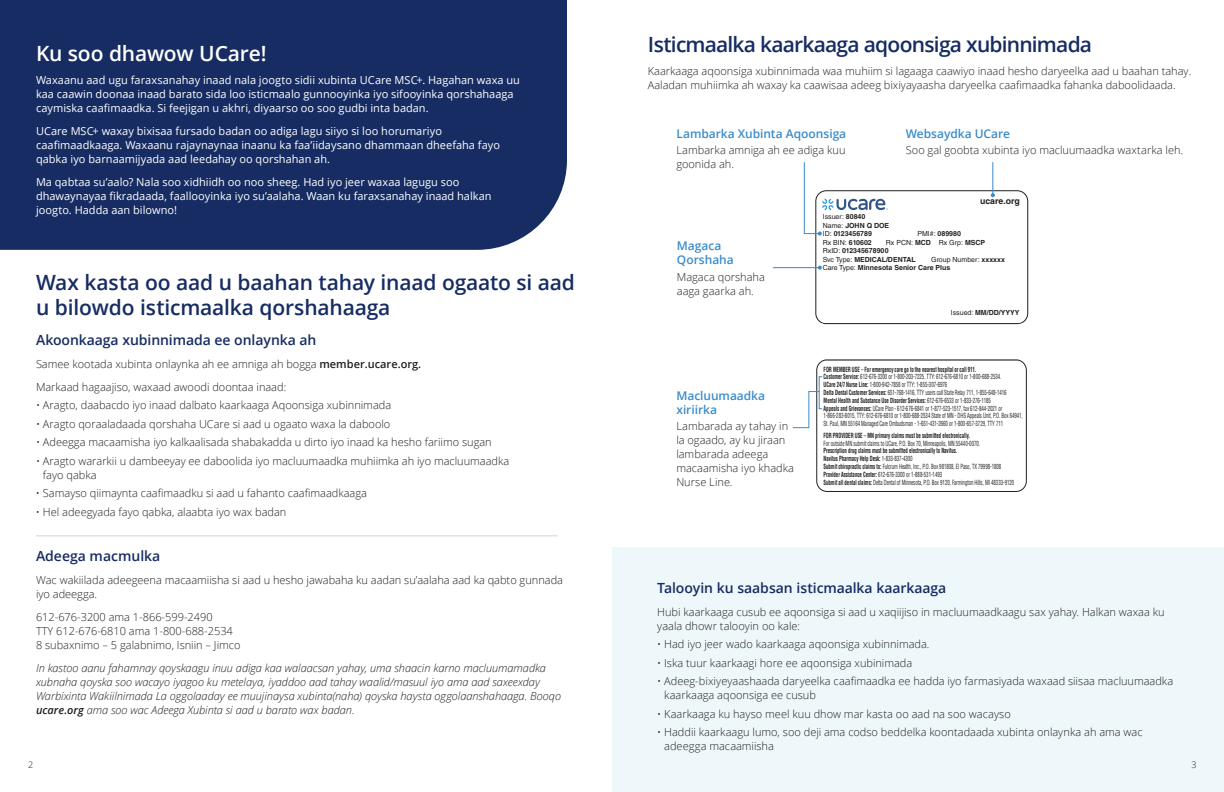
<style>
.page{position:relative;width:1224px;height:792px;background:#fff}
.page>*{position:absolute;margin:0;border:0;box-sizing:border-box;transform-origin:0 0}
.t1{font:600 21px/25px "Open Sans";letter-spacing:-.01em;color:#162c62}
.t2{font:600 21px "Open Sans";letter-spacing:-.04em;color:#162c62}
.t3{font:600 21px "Open Sans";letter-spacing:-.01em;color:#fff}
.t4{font:600 14px "Open Sans";letter-spacing:-.005em;color:#162c62}
.t5{font:600 12px/14px "Open Sans";letter-spacing:-.005em;color:#3b8ccb}
.t6{font:300 11px/14px "Open Sans";color:#231f20}
.t7{font:11px/14px "Open Sans";color:#fff}
.t8{font:italic 300 11px/14px "Open Sans";letter-spacing:-.005em;color:#231f20}
.t9{font:300 9px "Open Sans";color:#231f20}
.t10{font:700 8.8px "Helvetica LT Std";color:#231f20}
.t11{font:700 7px "Helvetica LT Std";color:#231f20}
.t12{font:7px "Helvetica LT Std";color:#231f20}
.t13{font:condensed 6.9px/7.8px "Helvetica LT Std";letter-spacing:-.01em;color:#231f20;scale:.7 1}
.t14{font:700 condensed 6.9px "Helvetica LT Std";letter-spacing:-.01em;color:#231f20;scale:.7 1}
.s1{font-weight:600}
.s2{font-weight:700}
.s3{font-weight:400}
</style>
<div class="page">
<div style="left:0;top:0;width:567px;height:250px;background:#162c62"></div>
<hr style="left:36px;top:535px;width:522px;height:1px;background:#d2d3d1">
<div style="left:612px;top:547px;width:612px;height:245px;background:#eef8fb"></div>
<hr style="left:773px;top:267px;width:47px;height:1px;background:#3b8ccb">
<svg style="left:803px;top:162px;width:226px;height:162px"></svg>
<svg style="left:792px;top:359px;width:235px;height:133px"></svg>
<div style="left:819px;top:376px;width:4px;height:33px;border:1px solid #3b8ccb"></div>
<div style="left:993px;top:429px;width:26px;height:29px;background:#fff"></div>
<p class="t3" style="left:36px;top:39px;width:232px">Ku soo dhawow UCare!</p>
<p class="t7" style="left:36px;top:73px;width:485px">Waxaanu aad ugu faraxsanahay inaad nala joogto sidii xubinta UCare MSC+. Hagahan waxa uu kaa caawin doonaa inaad barato sida loo isticmaalo gunnooyinka iyo sifooyinka qorshahaaga caymiska caafimaadka. Si feejigan u akhri, diyaarso oo soo gudbi inta badan.</p>
<p class="t7" style="left:36px;top:124px;width:466px">UCare MSC+ waxay bixisaa fursado badan oo adiga lagu siiyo si loo horumariyo caafimaadkaaga. Waxaanu rajaynaynaa inaanu ka faa’iidaysano dhammaan dheefaha fayo qabka iyo barnaamijyada aad leedahay oo qorshahan ah.</p>
<p class="t7" style="left:36px;top:175px;width:457px">Ma qabtaa su’aalo? Nala soo xidhiidh oo noo sheeg. Had iyo jeer waxaa lagugu soo dhawaynayaa fikradaada, faallooyinka iyo su’aalaha. Waan ku faraxsanahay inaad halkan joogto. Hadda aan bilowno!</p>
<h2 class="t1" style="left:36px;top:269px;width:540px">Wax kasta oo aad u baahan tahay inaad ogaato si aad u bilowdo isticmaalka qorshahaaga</h2>
<h3 class="t4" style="left:36px;top:330px;width:282px">Akoonkaaga xubinnimada ee onlaynka ah</h3>
<p class="t6" style="left:36px;top:356px;width:387px">Samee kootada xubinta onlaynka ah ee amniga ah bogga <span class="s1">member.ucare</span><span class="s1">.org.</span></p>
<p class="t6" style="left:36px;top:379px;width:252px">Markaad hagaajiso, waxaad awoodi doontaa inaad:</p>
<p class="t6" style="left:36px;top:398px;width:357px">• Aragto, daabacdo iyo inaad dalbato kaarkaaga Aqoonsiga xubinnimada</p>
<p class="t6" style="left:36px;top:416px;width:356px">• Aragto qoraaladaada qorshaha UCare si aad u ogaato waxa la daboolo</p>
<p class="t6" style="left:36px;top:435px;width:457px">• Adeegga macaamisha iyo kalkaalisada shabakadda u dirto iyo inaad ka hesho fariimo sugan</p>
<p class="t6" style="left:43px;top:453px;width:468px;text-indent:-7px">• Aragto wararkii u dambeeyay ee daboolida iyo macluumaadka muhiimka ah iyo macluumaadka fayo qabka</p>
<p class="t6" style="left:36px;top:486px;width:333px">• Samayso qiimaynta caafimaadku si aad u fahanto caafimaadkaaga</p>
<p class="t6" style="left:36px;top:504px;width:252px">• Hel adeegyada fayo qabka, alaabta iyo wax badan</p>
<h3 class="t4" style="left:36px;top:547px;width:126px">Adeega macmulka</h3>
<p class="t6" style="left:36px;top:573px;width:529px">Wac wakiilada adeegeena macaamiisha si aad u hesho jawabaha ku aadan su’aalaha aad ka qabto gunnada iyo adeegga.</p>
<p class="t6" style="left:36px;top:610px;width:178px">612-676-3200 ama 1-866-599-2490</p>
<p class="t6" style="left:36px;top:624px;width:198px">TTY 612-676-6810 ama 1-800-688-2534</p>
<p class="t6" style="left:36px;top:638px;width:206px">8 subaxnimo – 5 galabnimo, Isniin – Jimco</p>
<p class="t8" style="left:36px;top:661px;width:527px">In kastoo aanu fahamnay qoyskaagu inuu adiga kaa walaacsan yahay, uma shaacin karno macluumamadka xubnaha qoyska soo wacayo iyagoo ku metelaya, iyaddoo aad tahay waalid/masuul iyo ama aad saxeexday Warbixinta Wakiilnimada La oggolaaday ee muujinaysa xubinta(naha) qoyska haysta oggolaanshahaaga. Booqo <span class="s1">ucare.org</span> ama soo wac Adeega Xubinta si aad u barato wax badan.</p>
<h2 class="t2" style="left:648px;top:30px;width:446px">Isticmaalka kaarkaaga aqoonsiga xubinnimada</h2>
<p class="t6" style="left:648px;top:64px;width:545px">Kaarkaaga aqoonsiga xubinnimada waa muhiim si lagaaga caawiyo inaad hesho daryeelka aad u baahan tahay.<br>Aaladan muhiimka ah waxay ka caawisaa adeeg bixiyayaasha daryeelka caafimaadka fahanka daboolidaada.</p>
<p class="t5" style="left:676px;top:126px;width:171px">Lambarka Xubinta Aqoonsiga</p>
<p class="t6" style="left:676px;top:143px;width:171px">Lambarka amniga ah ee adiga kuu goonida ah.</p>
<p class="t5" style="left:906px;top:126px;width:106px">Websaydka UCare</p>
<p class="t6" style="left:906px;top:143px;width:279px">Soo gal goobta xubinta iyo macluumaadka waxtarka leh.</p>
<p class="t5" style="left:677px;top:239px;width:58px">Magaca<br>Qorshaha</p>
<p class="t6" style="left:677px;top:269px;width:89px">Magaca qorshaha aaga gaarka ah.</p>
<p class="t5" style="left:676px;top:389px;width:90px">Macluumaadka xiriirka</p>
<p class="t6" style="left:676px;top:419px;width:119px">Lambarada ay tahay in la ogaado, ay ku jiraan lambarada adeega macaamisha iyo khadka<br>Nurse Line.</p>
<p class="t10" style="left:980px;top:195px;width:41px">ucare.org</p>
<p class="t12" style="left:823px;top:213px;width:44px">Issuer: <span class="s2">80840</span></p>
<p class="t11" style="left:823px;top:221px;width:68px"><span class="s3">Name:</span> JOHN Q DOE</p>
<p class="t11" style="left:823px;top:230px;width:51px"><span class="s3">ID:</span> 0123456789</p>
<p class="t11" style="left:917px;top:230px;width:45px"><span class="s3">PMI#:</span> 089980</p>
<p class="t12" style="left:823px;top:238px;width:51px">Rx BIN: <span class="s2">610602</span></p>
<p class="t12" style="left:886px;top:238px;width:47px">Rx PCN: <span class="s2">MCD</span></p>
<p class="t12" style="left:939px;top:238px;width:48px">Rx Grp: <span class="s2">MSCP</span></p>
<p class="t11" style="left:823px;top:246px;width:67px"><span class="s3">RxID:</span> 012345678900</p>
<p class="t11" style="left:823px;top:255px;width:94px"><span class="s3">Svc Type:</span> MEDICAL/DENTAL</p>
<p class="t12" style="left:931px;top:255px;width:75px">Group Number: <span class="s2">xxxxxx</span></p>
<p class="t11" style="left:823px;top:263px;width:129px"><span class="s3">Care Type:</span> Minnesota Senior Care Plus</p>
<p class="t11" style="left:951px;top:308px;width:70px"><span class="s3">Issued:</span> MM/DD/YYYY</p>
<p class="t14" style="left:824px;top:365px;width:220px">FOR MEMBER USE <span class="s3">–</span> For emergency care go to the nearest hospital or call 911.</p>
<p class="t13" style="left:824px;top:373px;width:255px"><span class="s2">Customer Service:</span> 612-676-3200 or 1-800-203-7225, TTY: 612-676-6810 or 1-800-688-2534.</p>
<p class="t13" style="left:824px;top:381px;width:178px"><span class="s2">UCare 24/7 Nurse Line:</span> 1-800-942-7858 or TTY: 1-855-307-6976</p>
<p class="t13" style="left:824px;top:389px;width:263px"><span class="s2">Delta Dental Customer Services:</span> 651-768-1416, TTY users call State Relay 711, 1-855-648-1416</p>
<p class="t14" style="left:824px;top:396px;width:241px">Mental Health and Substance Use Disorder Services: <span class="s3">612-676-6533 or 1-833-276-1185</span></p>
<p class="t13" style="left:824px;top:404px;width:286px"><span class="s2">Appeals and Grievances:</span> UCare Plan - 612-676-6841 or 1-877-523-1517, fax 612-844-2021 or<br>1-866-283-8015, TTY: 612-676-6810 or 1-800-688-2534 State of MN - DHS Appeals Unit, P.O. Box 64941,<br>St. Paul, MN 55164 Managed Care Ombudsman - 1-651-431-2660 or 1-800-657-3729, TTY 711</p>
<p class="t14" style="left:824px;top:431px;width:211px">FOR PROVIDER USE <span class="s3">–</span> MN primary claims must be submitted electronically.</p>
<p class="t13" style="left:824px;top:439px;width:225px">For outside MN submit claims to UCare, P.O. Box 70, Minneapolis, MN 55440-0070.</p>
<p class="t14" style="left:824px;top:447px;width:193px">Prescription drug claims must be submitted electronically to Navitus.</p>
<p class="t14" style="left:824px;top:454px;width:129px">Navitus Pharmacy Help Desk: <span class="s3">1-833-837-4300</span></p>
<p class="t13" style="left:824px;top:463px;width:255px"><span class="s2">Submit chiropractic claims to:</span> Fulcrum Health, Inc., P.O. Box 981808, El Paso, TX 79998-1808</p>
<p class="t13" style="left:824px;top:470px;width:171px"><span class="s2">Provider Assistance Center:</span> 612-676-3300 or 1-888-531-1493</p>
<p class="t13" style="left:824px;top:478px;width:274px"><span class="s2">Submit all dental claims:</span> Delta Dental of Minnesota, P.O. Box 9120, Farmington Hills, MI 48333-9120</p>
<p class="t4" style="left:657px;top:578px;width:291px">Talooyin ku saabsan isticmaalka kaarkaaga</p>
<p class="t6" style="left:657px;top:604px;width:509px">Hubi kaarkaaga cusub ee aqoonsiga si aad u xaqiijiso in macluumaadkaagu sax yahay. Halkan waxaa ku yaala dhowr talooyin oo kale:</p>
<p class="t6" style="left:657px;top:637px;width:274px">• Had iyo jeer wado kaarkaaga aqoonsiga xubinnimada.</p>
<p class="t6" style="left:657px;top:655px;width:257px">• Iska tuur kaarkaagi hore ee aqoonsiga xubinimada</p>
<p class="t6" style="left:664px;top:674px;width:511px;text-indent:-7px">• Adeeg-bixiyeyaashaada daryeelka caafimaadka ee hadda iyo farmasiyada waxaad siisaa macluumaadka kaarkaaga aqoonsiga ee cusub</p>
<p class="t6" style="left:657px;top:706px;width:355px">• Kaarkaaga ku hayso meel kuu dhow mar kasta oo aad na soo wacayso</p>
<p class="t6" style="left:664px;top:725px;width:480px;text-indent:-7px">• Haddii kaarkaagu lumo, soo deji ama codso beddelka koontadaada xubinta onlaynka ah ama wac adeegga macaamiisha</p>
<p class="t9" style="left:28px;top:759px;width:7px">2</p>
<p class="t9" style="left:1192px;top:759px;width:7px">3</p>
</div>
